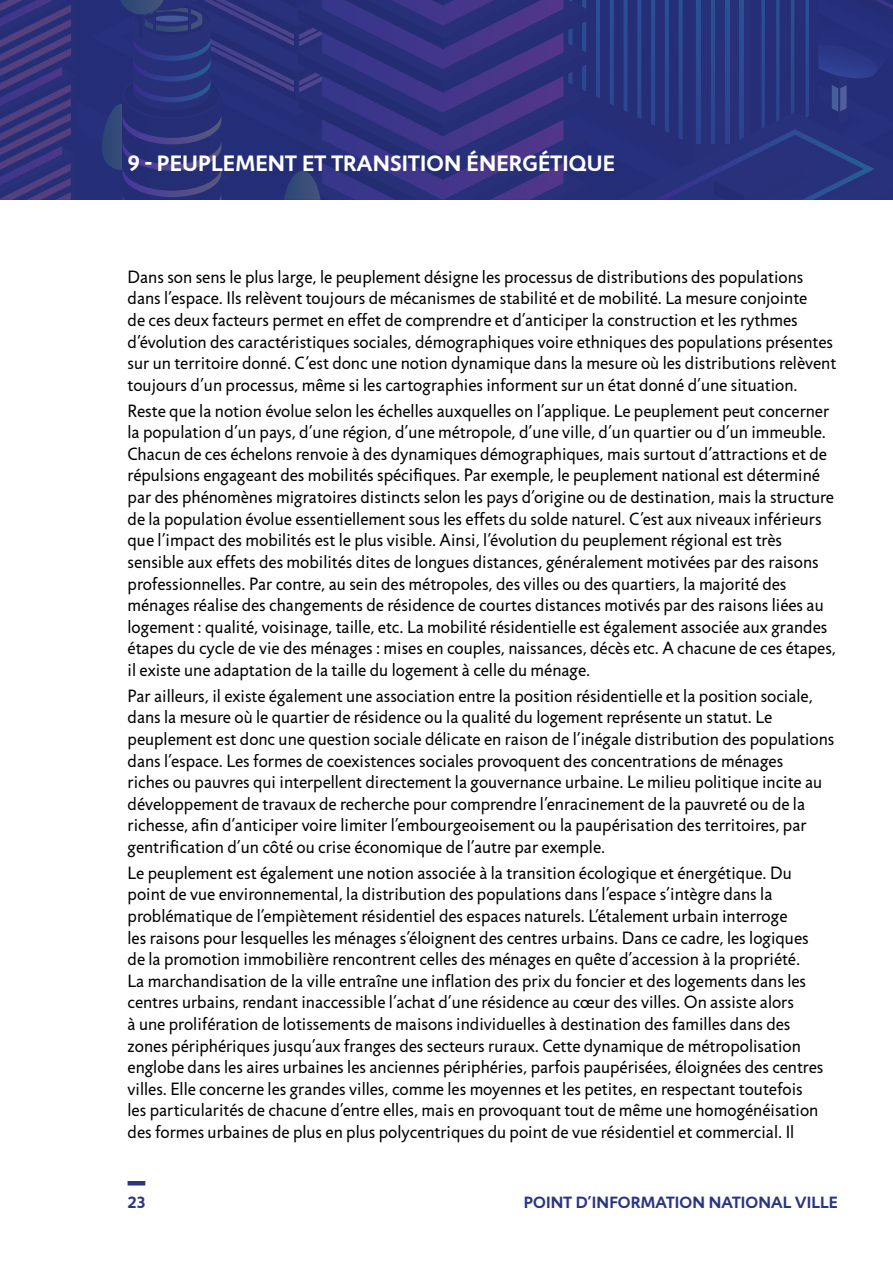
<style>
.page{position:relative;width:893px;height:1263px;background:#fff}
.page>*{position:absolute;margin:0;border:0;box-sizing:border-box;transform-origin:0 0}
.t1{font:700 22.5px "Jigsaw";color:#fff}
.t2{font:18px/21.6px "Jigsaw";color:#000}
.t3{font:700 16.5px "Jigsaw";letter-spacing:.01em;color:#283583}
</style>
<div class="page">
<svg style="left:0;top:0;width:893px;height:200px;background:#2c327c"></svg>
<hr style="left:128px;top:1181px;width:17px;height:4px;background:#283583">
<p class="t1" style="left:128px;top:150px;width:58px">9 - PEUPLEMENT</p>
<p class="t1" style="left:302px;top:150px;width:44px">ET TRANSITION</p>
<p class="t1" style="left:467px;top:150px;width:15px">ÉNERGÉTIQUE</p>
<p class="t2" style="left:128px;top:266px;width:710px">Dans son sens le plus large, le peuplement désigne les processus de distributions des populations dans l’espace. Ils relèvent toujours de mécanismes de stabilité et de mobilité. La mesure conjointe<br>de ces deux facteurs permet en effet de comprendre et d’anticiper la construction et les rythmes d’évolution des caractéristiques sociales, démographiques voire ethniques des populations présentes sur un territoire donné. C’est donc une notion dynamique dans la mesure où les distributions relèvent toujours d’un processus, même si les cartographies informent sur un état donné d’une situation.</p>
<p class="t2" style="left:128px;top:400px;width:710px">Reste que la notion évolue selon les échelles auxquelles on l’applique. Le peuplement peut concerner la population d’un pays, d’une région, d’une métropole, d’une ville, d’un quartier ou d’un immeuble.<br>Chacun de ces échelons renvoie à des dynamiques démographiques, mais surtout d’attractions et de répulsions engageant des mobilités spécifiques. Par exemple, le peuplement national est déterminé par des phénomènes migratoires distincts selon les pays d’origine ou de destination, mais la structure de la population évolue essentiellement sous les effets du solde naturel. C’est aux niveaux inférieurs que l’impact des mobilités est le plus visible. Ainsi, l’évolution du peuplement régional est très sensible aux effets des mobilités dites de longues distances, généralement motivées par des raisons professionnelles. Par contre, au sein des métropoles, des villes ou des quartiers, la majorité des ménages réalise des changements de résidence de courtes distances motivés par des raisons liées au logement : qualité, voisinage, taille, etc. La mobilité résidentielle est également associée aux grandes étapes du cycle de vie des ménages : mises en couples, naissances, décès etc. A chacune de ces étapes, il existe une adaptation de la taille du logement à celle du ménage.</p>
<p class="t2" style="left:128px;top:685px;width:708px">Par ailleurs, il existe également une association entre la position résidentielle et la position sociale, dans la mesure où le quartier de résidence ou la qualité du logement représente un statut. Le peuplement est donc une question sociale délicate en raison de l’inégale distribution des populations dans l’espace. Les formes de coexistences sociales provoquent des concentrations de ménages<br>riches ou pauvres qui interpellent directement la gouvernance urbaine. Le milieu politique incite au développement de travaux de recherche pour comprendre l’enracinement de la pauvreté ou de la richesse, afin d’anticiper voire limiter l’embourgeoisement ou la paupérisation des territoires, par gentrification d’un côté ou crise économique de l’autre par exemple.</p>
<p class="t2" style="left:128px;top:862px;width:697px">Le peuplement est également une notion associée à la transition écologique et énergétique. Du point de vue environnemental, la distribution des populations dans l’espace s’intègre dans la problématique de l’empiètement résidentiel des espaces naturels. L’étalement urbain interroge<br>les raisons pour lesquelles les ménages s’éloignent des centres urbains. Dans ce cadre, les logiques de la promotion immobilière rencontrent celles des ménages en quête d’accession à la propriété.<br>La marchandisation de la ville entraîne une inflation des prix du foncier et des logements dans les centres urbains, rendant inaccessible l’achat d’une résidence au cœur des villes. On assiste alors<br>à une prolifération de lotissements de maisons individuelles à destination des familles dans des zones périphériques jusqu’aux franges des secteurs ruraux. Cette dynamique de métropolisation englobe dans les aires urbaines les anciennes périphéries, parfois paupérisées, éloignées des centres villes. Elle concerne les grandes villes, comme les moyennes et les petites, en respectant toutefois les particularités de chacune d’entre elles, mais en provoquant tout de même une homogénéisation des formes urbaines de plus en plus polycentriques du point de vue résidentiel et commercial. Il</p>
<p class="t3" style="left:128px;top:1192px;width:19px">23</p>
<p class="t3" style="left:524px;top:1192px;width:315px">POINT D’INFORMATION NATIONAL VILLE</p>
</div>
